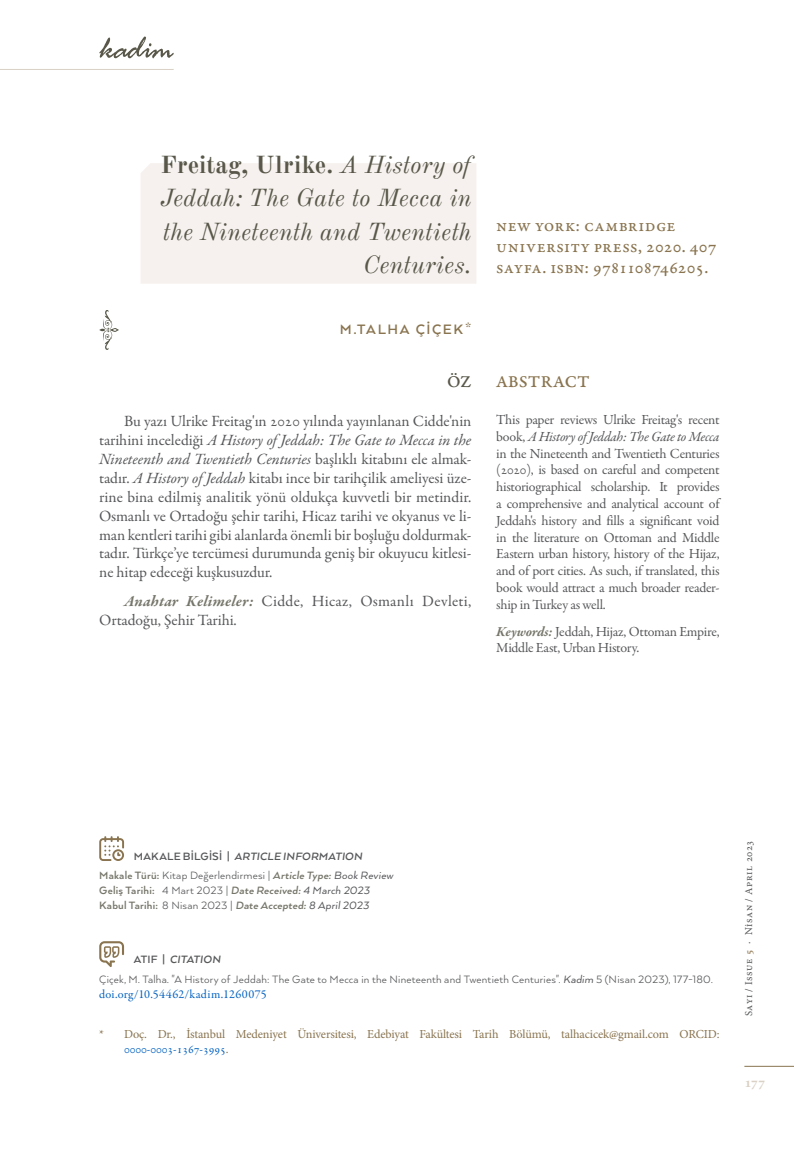
<style>
.page{position:relative;width:794px;height:1166px;background:#fff}
.page>*{position:absolute;margin:0;border:0;box-sizing:border-box;transform-origin:0 0}
.t1{font:italic 24.5px/33.2px "Old Standard TT";color:#585749;text-align:right}
.t2{font:17.5px/21px "Garamond Premr Pro Capt";letter-spacing:.01em;color:#89744f}
.t3{font:17.5px "Garamond Premr Pro Med Capt";letter-spacing:.03em;color:#89744f}
.t4{font:17.5px "Garamond Premr Pro Med Capt";color:#585749}
.t5{font:15.75px/18.9px "Garamond Premr Pro";letter-spacing:-.005em;color:#57585a;text-align:justify}
.t6{font:700 15.75px "Arquitecta";letter-spacing:.1em;color:#89744f}
.t7{font:14px/16.8px "Garamond Premr Pro";letter-spacing:-.02em;color:#57585a;text-align:justify}
.t8{font:700 14px "Minion Pro";color:#dad1c5}
.t9{font:12.25px/19.6px "Arquitecta";letter-spacing:.015em;color:#57585a;text-align:center}
.t10{font:12.25px "Minion Pro";letter-spacing:-.01em;color:#89744f}
.t11{font:italic 700 12.25px/14.7px "Arquitecta";letter-spacing:.01em;color:#77766b}
.t12{font:12.25px "Garamond Premr Pro";letter-spacing:.025em;color:#0563c1}
.t13{font:12.25px "Garamond Premr Pro";letter-spacing:.005em;color:#0563c1}
.t14{font:10.5px "Minion Pro Capt";letter-spacing:.055em;color:#57585a}
.s1{font-weight:700;font-style:normal}
.s2{font-style:italic}
.s3{font-weight:700;font-style:italic;color:#77766b}
.s4{font-weight:700}
.s5{font-weight:700;font-style:italic}
.s6{font-weight:700;color:#77766b}
.s7{font-style:normal}
.s8{font-weight:400;font-style:normal;color:#57585a}
.s9{font-weight:400;color:#57585a}
.s10{font-family:"Minion Pro";color:#89744f}
.s11{font-family:"Minion Pro";font-weight:700;color:#a28e6f}
</style>
<div class="page">
<hr style="left:0;top:69px;width:174px;height:1px;background:#dad1c5">
<hr style="left:744px;top:1066px;width:50px;height:1px;background:#89744f">
<svg style="left:99px;top:37px;width:75px;height:21px"></svg>
<div style="left:141px;top:163px;width:335px;height:121px;background:#f6f1ee"></div>
<svg style="left:99px;top:310px;width:20px;height:40px"></svg>
<svg style="left:99px;top:836px;width:25px;height:25px"></svg>
<svg style="left:99px;top:941px;width:25px;height:26px"></svg>
<h1 class="t1" style="left:160px;top:147px;width:312px"><span class="s1">Freitag, Ulrike.</span> A History of<br>Jeddah: The Gate to Mecca in the Nineteenth and Twentieth<br>Centuries.</h1>
<p class="t6" style="left:340px;top:320px;width:133px">M.TALHA ÇIÇEK*</p>
<p class="t4" style="left:447px;top:371px;width:26px">ÖZ</p>
<p class="t5" style="left:99px;top:412px;width:374px;text-indent:25px">Bu yazı Ulrike Freitag'ın 2020 yılında yayınlanan Cidde'nin tarihini incelediği <span class="s2">A History of Jeddah: The Gate to Mecca in the Nineteenth and Twentieth Centuries</span> başlıklı kitabını ele almak&shy;tadır. <span class="s2">A History of Jeddah</span> kitabı ince bir tarihçilik ameliyesi üze&shy;rine bina edilmiş analitik yönü oldukça kuvvetli bir metindir.<br>Osmanlı ve Ortadoğu şehir tarihi, Hicaz tarihi ve okyanus ve li&shy;man kentleri tarihi gibi alanlarda önemli bir boşluğu doldurmak&shy;tadır. Türkçe’ye tercümesi durumunda geniş bir okuyucu kitlesi&shy;ne hitap edeceği kuşkusuzdur.</p>
<p class="t5" style="left:99px;top:592px;width:374px;text-indent:25px"><span class="s3">Anahtar Kelimeler:</span> Cidde, Hicaz, Osmanlı Devleti,<br>Ortadoğu, Şehir Tarihi.</p>
<p class="t2" style="left:496px;top:215px;width:222px">New York: Cambridge<br>University Press, 2020. 407<br>Sayfa. ISBN: 9781108746205.</p>
<p class="t3" style="left:496px;top:371px;width:95px">ABSTRACT</p>
<p class="t7" style="left:496px;top:411px;width:225px">This paper reviews Ulrike Freitag's recent book, <span class="s2">A History of Jeddah: The Gate to Mecca </span>in the Nineteenth and Twentieth Centuries (2020), is based on careful and competent historiographical scholarship. It provides a comprehensive and analytical account of Jeddah's history and fills a significant void in the literature on Ottoman and Middle Eastern urban history, history of the Hijaz, and of port cities. As such, if translated, this book would attract a much broader reader&shy;ship in Turkey as well.</p>
<p class="t7" style="left:496px;top:623px;width:225px"><span class="s3">Keywords:</span> Jeddah, Hijaz, Ottoman Empire,<br>Middle East, Urban History.</p>
<p class="t9" style="left:99px;top:845px;width:296px"><span class="s4">MAKALE BILGISI |</span> <span class="s5">ARTICLE INFORMATION<br></span><span class="s6">Makale Türü:</span> Kitap Değerlendirmesi | <span class="s3">Article Type:</span> <span class="s2">Book Review</span></p>
<p class="t11" style="left:99px;top:882px;width:272px"><span class="s7">Geliş Tarihi:</span> <span class="s8">4 Mart 2023 |</span> Date Received: <span class="s9">4 March 2023<br></span><span class="s7">Kabul Tarihi:</span> <span class="s8">8 Nisan 2023 |</span> Date Accepted: <span class="s9">8 April 2023</span></p>
<p class="t9" style="left:99px;top:949px;width:615px;text-align:left;text-indent:35px"><span class="s4">ATIF |</span> <span class="s5">CITATION<br></span>Çiçek, M. Talha. "A History of Jeddah: The Gate to Mecca in the Nineteenth and Twentieth Centuries". <span class="s2">Kadim</span> 5 (Nisan 2023), 177-180.</p>
<p class="t12" style="left:99px;top:986px;width:169px">doi.org/10.54462/kadim.1260075</p>
<p class="t10" style="left:99px;top:1026px;width:622px">* Doç. Dr., İstanbul Medeniyet Üniversitesi, Edebiyat Fakültesi Tarih Bölümü, talhacicek@gmail.com ORCID:</p>
<p class="t13" style="left:124px;top:1042px;width:106px">0000-0003-1367-3995<span class="s10">.</span></p>
<p class="t14" style="left:741px;top:1016px;width:177px;rotate:-90deg">Sayı / Issue <span class="s11">5</span> ∙ Nisan / Aprıl 2023</p>
<p class="t8" style="left:744px;top:1072px;width:23px">177</p>
</div>
